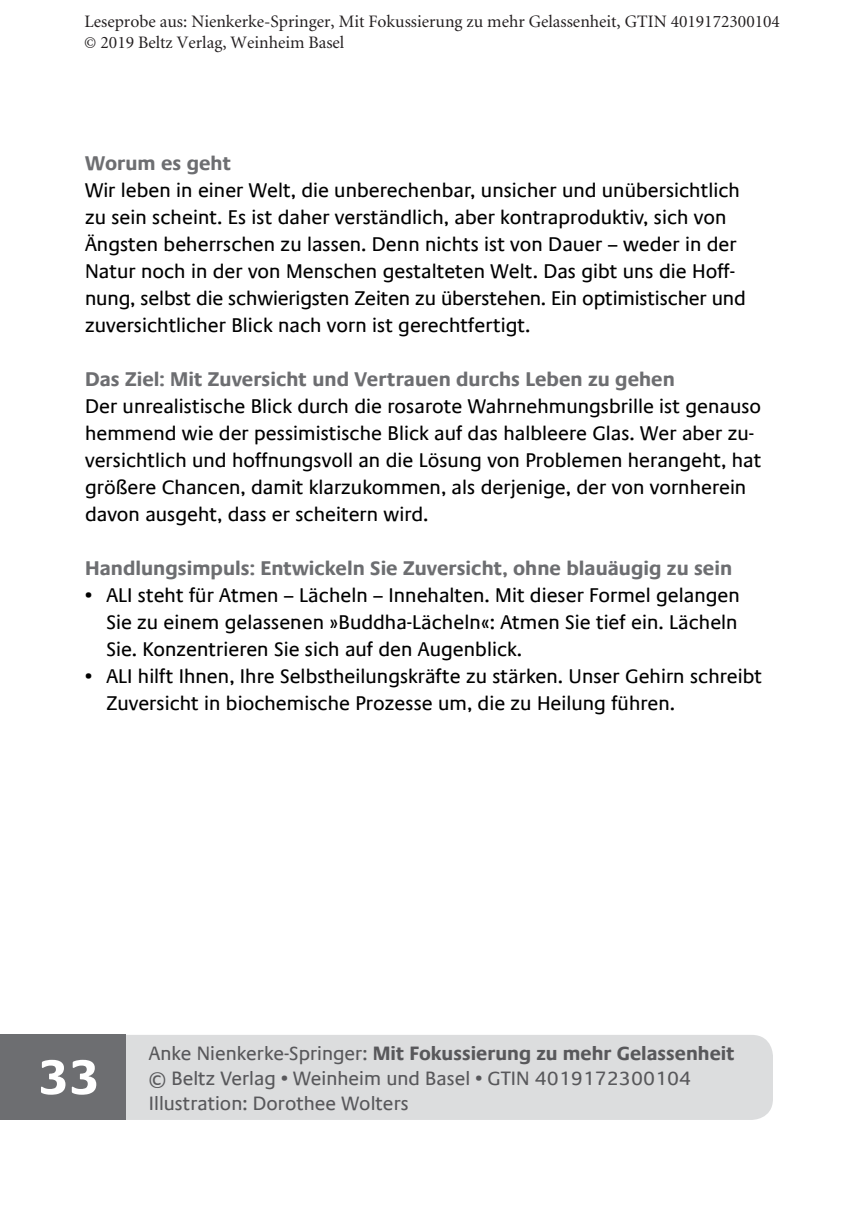
<style>
.page{position:relative;width:851px;height:1205px;background:#fff}
.page>*{position:absolute;margin:0;border:0;box-sizing:border-box;transform-origin:0 0}
.t1{font:700 50px "Praxis Com";color:#fff}
.t2{font:20px/27px "Praxis Com";color:#000}
.t3{font:700 20px "Praxis Com";color:#6d6e71}
.t4{font:19.5px/25px "Praxis Com";color:#58585b}
.t5{font:17.5px/21.2px "Minion";color:#231f20}
.s1{font-weight:700}
</style>
<div class="page">
<div style="left:92px;top:1035px;width:680px;height:85px;background:#dcddde;border-radius:21px"></div>
<div style="left:0;top:1035px;width:126px;height:85px;background:#6d6e71"></div>
<p class="t5" style="left:84px;top:11px;width:697px">Leseprobe aus: Nienkerke-Springer, Mit Fokussierung zu mehr Gelassenheit, GTIN 4019172300104 © 2019 Beltz Verlag, Weinheim Basel</p>
<p class="t3" style="left:85px;top:152px;width:148px">Worum es geht</p>
<p class="t2" style="left:85px;top:177px;width:662px">Wir leben in einer Welt, die unberechenbar, unsicher und unübersichtlich zu sein scheint. Es ist daher verständlich, aber kontraproduktiv, sich von Ängsten beherrschen zu lassen. Denn nichts ist von Dauer – weder in der Natur noch in der von Menschen gestalteten Welt. Das gibt uns die Hoff&shy;nung, selbst die schwierigsten Zeiten zu überstehen. Ein optimistischer und zuversichtlicher Blick nach vorn ist gerechtfertigt.</p>
<p class="t3" style="left:85px;top:368px;width:591px">Das Ziel: Mit Zuversicht und Vertrauen durchs Leben zu gehen</p>
<p class="t2" style="left:85px;top:393px;width:677px">Der unrealistische Blick durch die rosarote Wahrnehmungsbrille ist genauso hemmend wie der pessimistische Blick auf das halbleere Glas. Wer aber zu&shy;versichtlich und hoffnungsvoll an die Lösung von Problemen herangeht, hat größere Chancen, damit klarzukommen, als derjenige, der von vornherein davon ausgeht, dass er scheitern wird.</p>
<p class="t3" style="left:85px;top:557px;width:648px">Handlungsimpuls: Entwickeln Sie Zuversicht, ohne blauäugig zu sein</p>
<p class="t2" style="left:106px;top:582px;width:635px;text-align:justify;text-indent:-21px">• ALI steht für Atmen – Lächeln – Innehalten. Mit dieser Formel gelangen Sie zu einem gelassenen »Buddha-Lächeln«: Atmen Sie tief ein. Lächeln Sie. Konzentrieren Sie sich auf den Augenblick.</p>
<p class="t2" style="left:106px;top:663px;width:657px;text-indent:-21px">• ALI hilft Ihnen, Ihre Selbstheilungskräfte zu stärken. Unser Gehirn schreibt<br>Zuversicht in biochemische Prozesse um, die zu Heilung führen.</p>
<h1 class="t1" style="left:38px;top:1047px;width:63px">33</h1>
<p class="t4" style="left:149px;top:1040px;width:587px">Anke Nienkerke-Springer: <span class="s1">Mit Fokussierung zu mehr Gelassenheit </span>© Beltz Verlag • Weinheim und Basel • GTIN 4019172300104</p>
<p class="t4" style="left:149px;top:1090px;width:261px">Illustration: Dorothee Wolters</p>
</div>
